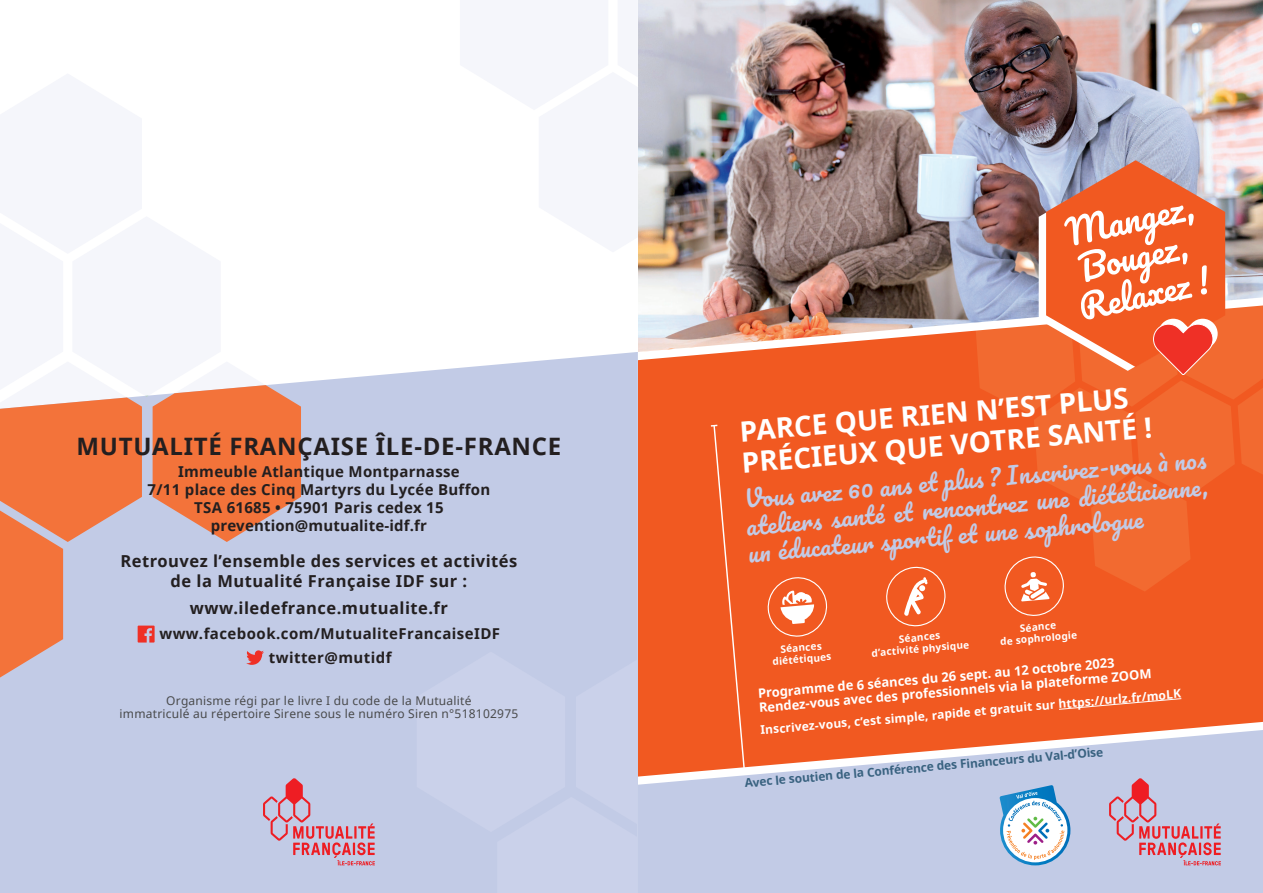
<style>
.page{position:relative;width:1263px;height:893px;background:#fff}
.page>*{position:absolute;margin:0;border:0;box-sizing:border-box;transform-origin:0 0}
.t1{font:700 28.05px/31.7px "Noto Sans";color:#fff}
.Nom_centre{font:700 24px "Noto Sans";letter-spacing:.03em;color:#231f20}
.t2{font:22.95px/27.3px "Pacifico";color:#c2cbe6;text-align:justify}
.Nom_centre-2{font:700 16.5px/19.5px "Noto Sans";letter-spacing:.03em;color:#231f20;text-align:center}
.Adresses_centre{font:700 15px/18px "Noto Sans";letter-spacing:.02em;color:#231f20;text-align:center}
.Nom_centre-3{font:700 15px "Noto Sans";letter-spacing:.03em;color:#231f20}
.t3{font:700 12.9px/14.4px "Noto Sans";color:#fff}
.Adresses_centre-2{font:12px/13.5px "Noto Sans";letter-spacing:.02em;color:#494a4b;text-align:center}
.t4{font:700 12px "Noto Sans";color:#fff}
.t5{font:700 12px "Noto Sans";color:#396280}
.t6{font:700 10.05px/11.6px "Noto Sans";color:#fff;text-align:center}
</style>
<div class="page">
<img style="left:638px;top:0;width:625px;height:291px">
<div style="left:638px;top:365px;width:625px;height:350px;background:#f15921"></div>
<img style="left:638px;top:291px;width:338px;height:74px">
<svg style="left:1058px;top:698px;width:124px;height:12px"></svg>
<div style="left:709px;top:424px;width:40px;height:291px;background:#f15921"></div>
<div style="left:638px;top:790px;width:625px;height:103px;background:#c2cbe6"></div>
<svg style="left:638px;top:715px;width:625px;height:75px;background:#df9b8b"></svg>
<svg style="left:765px;top:574px;width:65px;height:66px;background:#f37a4d"></svg>
<svg style="left:883px;top:564px;width:65px;height:65px;background:#f26e3d"></svg>
<svg style="left:976px;top:160px;width:287px;height:459px;background:#e57146"></svg>
<div style="left:0;top:352px;width:638px;height:541px;background:#c2cbe6"></div>
<div style="left:417px;top:652px;width:221px;height:241px;background:#cad1ea"></div>
<svg style="left:0;top:352px;width:301px;height:325px;background:#dfa99b"></svg>
<svg style="left:1109px;top:778px;width:112px;height:87px;background:#c9abc3"></svg>
<svg style="left:263px;top:778px;width:112px;height:87px;background:#c9abc3"></svg>
<svg style="left:999px;top:785px;width:71px;height:80px"></svg>
<p class="Nom_centre" style="left:77px;top:429px;width:486px">MUTUALITÉ FRANÇAISE ÎLE-DE-FRANCE</p>
<p class="Adresses_centre" style="left:148px;top:462px;width:344px">Immeuble Atlantique Montparnasse<br>7/11 place des Cinq Martyrs du Lycée Buffon TSA 61685 • 75901 Paris cedex 15 prevention@mutualite-idf.fr</p>
<p class="Nom_centre-2" style="left:120px;top:551px;width:398px">Retrouvez l’ensemble des services et activités de la Mutualité Française IDF sur :</p>
<p class="Nom_centre-2" style="left:190px;top:598px;width:260px">www.iledefrance.mutualite.fr</p>
<p class="Nom_centre-3" style="left:159px;top:623px;width:342px">www.facebook.com/MutualiteFrancaiseIDF</p>
<p class="Nom_centre-3" style="left:269px;top:647px;width:124px">twitter@mutidf</p>
<p class="Adresses_centre-2" style="left:120px;top:693px;width:400px">Organisme régi par le livre I du code de la Mutualité<br>immatriculé au répertoire Sirene sous le numéro Siren n°518102975</p>
<p class="t1" style="left:737px;top:415px;width:413px;rotate:-5deg">PARCE QUE RIEN N’EST PLUS<br>PRÉCIEUX QUE VOTRE SANTÉ !</p>
<p class="t2" style="left:742px;top:487px;width:467px;rotate:-5deg">Vous avez 60 ans et plus ? Inscrivez-vous à nos ateliers santé et rencontrez une diététicienne, un éducateur sportif et une sophrologue</p>
<p class="t6" style="left:1019px;top:622px;width:38px;rotate:-5deg">Séance</p>
<p class="t6" style="left:1000px;top:636px;width:79px;rotate:-5deg">de sophrologie</p>
<p class="t6" style="left:771px;top:644px;width:60px;rotate:-5deg">Séances diététiques</p>
<p class="t6" style="left:870px;top:635px;width:99px;rotate:-5deg">Séances<br>d’activité physique</p>
<p class="t3" style="left:757px;top:686px;width:395px;rotate:-5deg">Programme de 6 séances du 26 sept. au 12 octobre 2023<br>Rendez-vous avec des professionnels via la plateforme ZOOM</p>
<p class="t4" style="left:760px;top:722px;width:423px;rotate:-5deg">Inscrivez-vous, c’est simple, rapide et gratuit sur https://urlz.fr/moLK</p>
<p class="t5" style="left:744px;top:774px;width:361px;rotate:-5deg">Avec le soutien de la Conférence des Financeurs du Val-d’Oise</p>
</div>
